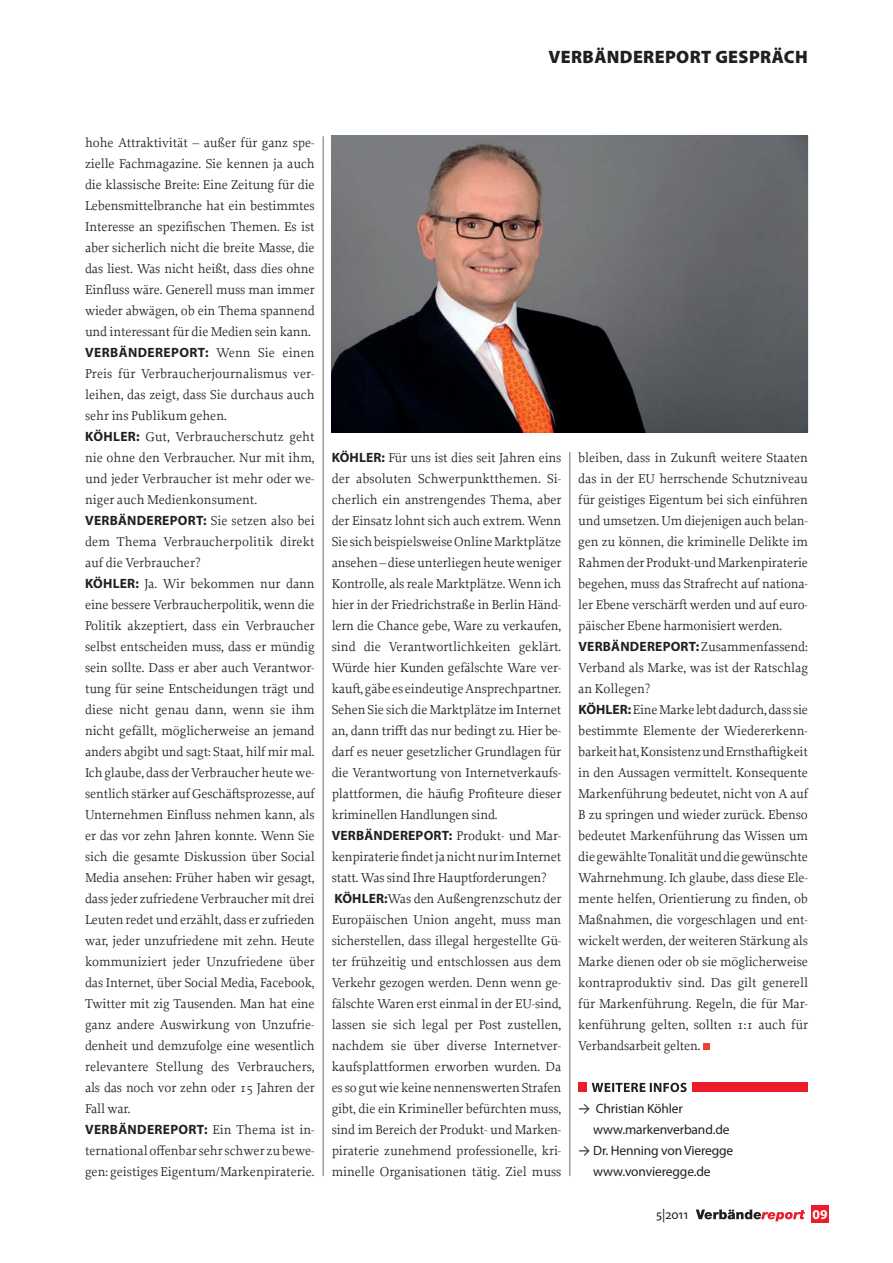
<style>
.page{position:relative;width:893px;height:1263px;background:#fff}
.page>*{position:absolute;margin:0;border:0;box-sizing:border-box;transform-origin:0 0}
.t1{font:900 18px "Myriad Pro";letter-spacing:.02em;color:#231f20}
.t2{font:13.5px/21px "Proforma";letter-spacing:-.01em;color:#231f20}
.t3{font:700 13.5px "Myriad Pro";letter-spacing:.025em;color:#231f20}
.t4{font:13.5px/21px "Myriad Pro";letter-spacing:-.01em;color:#231f20}
.t5{font:700 13.5px "Myriad Pro";color:#fff}
.s1{font-family:"Proforma";font-weight:400}
.s2{font-family:"Myriad Pro";font-weight:700}
.s3{font-family:"Calibri"}
</style>
<div class="page">
<div style="left:811px;top:1205px;width:18px;height:17px;background:#ed1c2b"></div>
<svg style="left:696px;top:1209px;width:109px;height:12px"></svg>
<svg style="left:703px;top:1044px;width:6px;height:6px"></svg>
<svg style="left:592px;top:1083px;width:95px;height:9px"></svg>
<div style="left:578px;top:1082px;width:9px;height:10px;background:#ed1c2b"></div>
<div style="left:692px;top:1082px;width:116px;height:10px;background:#ed1c2b"></div>
<hr style="left:323px;top:136px;width:1px;height:1040px;background:#6d6e70">
<hr style="left:570px;top:452px;width:1px;height:724px;background:#6d6e70">
<img style="left:332px;top:135px;width:476px;height:297px">
<h1 class="t1" style="left:548px;top:50px;width:261px">VERBÄNDEREPORT GESPRÄCH</h1>
<p class="t2" style="left:85px;top:133px;width:231px;text-align:justify">hohe Attraktivität – außer für ganz spe&shy;zielle Fachmagazine. Sie kennen ja auch die klassische Breite: Eine Zeitung für die Lebensmittelbranche hat ein bestimmtes Interesse an spezifischen Themen. Es ist aber sicherlich nicht die breite Masse, die das liest. Was nicht heißt, dass dies ohne Einfluss wäre. Generell muss man immer wieder abwägen, ob ein Thema spannend und interessant für die Medien sein kann.</p>
<p class="t3" style="left:85px;top:347px;width:231px">VERBÄNDEREPORT: <span class="s1">Wenn Sie einen</span></p>
<p class="t2" style="left:85px;top:364px;width:231px">Preis für Verbraucherjournalismus ver&shy;leihen, das zeigt, dass Sie durchaus auch sehr ins Publikum gehen.<br><span class="s2">KÖHLER:</span> Gut, Verbraucherschutz geht nie ohne den Verbraucher. Nur mit ihm, und jeder Verbraucher ist mehr oder we&shy;niger auch Medienkonsument.<br><span class="s2">VERBÄNDEREPORT:</span> Sie setzen also bei dem Thema Verbraucherpolitik direkt auf die Verbraucher?<br><span class="s2">KÖHLER:</span> Ja. Wir bekommen nur dann eine bessere Verbraucherpolitik, wenn die Politik akzeptiert, dass ein Verbraucher selbst entscheiden muss, dass er mündig sein sollte. Dass er aber auch Verantwor&shy;tung für seine Entscheidungen trägt und diese nicht genau dann, wenn sie ihm nicht gefällt, möglicherweise an jemand anders abgibt und sagt: Staat, hilf mir mal.<br>Ich glaube, dass der Verbraucher heute we&shy;sentlich stärker auf Geschäftsprozesse, auf Unternehmen Einfluss nehmen kann, als er das vor zehn Jahren konnte. Wenn Sie sich die gesamte Diskussion über Social Media ansehen: Früher haben wir gesagt, dass jeder zufriedene Verbraucher mit drei Leuten redet und erzählt, dass er zufrieden war, jeder unzufriedene mit zehn. Heute kommuniziert jeder Unzufriedene über das Internet, über Social Media, Facebook, Twitter mit zig Tausenden. Man hat eine ganz andere Auswirkung von Unzufrie&shy;denheit und demzufolge eine wesentlich relevantere Stellung des Verbrauchers, als das noch vor zehn oder 15 Jahren der Fall war.</p>
<p class="t3" style="left:85px;top:1124px;width:231px">VERBÄNDEREPORT: <span class="s1">Ein Thema ist in-</span></p>
<p class="t2" style="left:85px;top:1141px;width:231px">ternational offenbar sehr schwer zu bewe&shy;gen: geistiges Eigentum/Markenpiraterie.</p>
<p class="t2" style="left:332px;top:448px;width:231px;text-align:justify"><span class="s2">KÖHLER:</span> Für uns ist dies seit Jahren eins der absoluten Schwerpunktthemen. Si&shy;cherlich ein anstrengendes Thema, aber der Einsatz lohnt sich auch extrem. Wenn Sie sich beispielsweise Online Marktplätze ansehen – diese unterliegen heute weniger Kontrolle, als reale Marktplätze. Wenn ich hier in der Friedrichstraße in Berlin Händ&shy;lern die Chance gebe, Ware zu verkaufen, sind die Verantwortlichkeiten geklärt.<br>Würde hier Kunden gefälschte Ware ver&shy;kauft, gäbe es eindeutige Ansprechpartner.<br>Sehen Sie sich die Marktplätze im Internet an, dann trifft das nur bedingt zu. Hier be&shy;darf es neuer gesetzlicher Grundlagen für die Verantwortung von Internetverkaufs&shy;plattformen, die häufig Profiteure dieser kriminellen Handlungen sind.</p>
<p class="t3" style="left:332px;top:830px;width:231px">VERBÄNDEREPORT: <span class="s1">Produkt- und Mar-</span></p>
<p class="t2" style="left:332px;top:847px;width:231px">kenpiraterie findet ja nicht nur im Internet statt. Was sind Ihre Hauptforderungen?<br><span class="s2">KÖHLER:</span>Was den Außengrenzschutz der Europäischen Union angeht, muss man sicherstellen, dass illegal hergestellte Gü&shy;ter frühzeitig und entschlossen aus dem Verkehr gezogen werden. Denn wenn ge&shy;fälschte Waren erst einmal in der EU-sind, lassen sie sich legal per Post zustellen, nachdem sie über diverse Internetver&shy;kaufsplattformen erworben wurden. Da es so gut wie keine nennenswerten Strafen gibt, die ein Krimineller befürchten muss, sind im Bereich der Produkt- und Marken&shy;piraterie zunehmend professionelle, kri&shy;minelle Organisationen tätig. Ziel muss</p>
<p class="t2" style="left:578px;top:448px;width:231px">bleiben, dass in Zukunft weitere Staaten das in der EU herrschende Schutzniveau für geistiges Eigentum bei sich einführen und umsetzen. Um diejenigen auch belan&shy;gen zu können, die kriminelle Delikte im Rahmen der Produkt-und Markenpiraterie begehen, muss das Strafrecht auf nationa&shy;ler Ebene verschärft werden und auf euro&shy;päischer Ebene harmonisiert werden.<br><span class="s2">VERBÄNDEREPORT:</span> Zusammenfassend:<br>Verband als Marke, was ist der Ratschlag an Kollegen?<br><span class="s2">KÖHLER:</span> Eine Marke lebt dadurch, dass sie bestimmte Elemente der Wiedererkenn&shy;barkeit hat, Konsistenz und Ernsthaftigkeit in den Aussagen vermittelt. Konsequente Markenführung bedeutet, nicht von A auf B zu springen und wieder zurück. Ebenso bedeutet Markenführung das Wissen um die gewählte Tonalität und die gewünschte Wahrnehmung. Ich glaube, dass diese Ele&shy;mente helfen, Orientierung zu finden, ob Maßnahmen, die vorgeschlagen und ent&shy;wickelt werden, der weiteren Stärkung als Marke dienen oder ob sie möglicherweise kontraproduktiv sind. Das gilt generell für Markenführung. Regeln, die für Mar&shy;kenführung gelten, sollten 1:1 auch für Verbandsarbeit gelten.</p>
<p class="t4" style="left:593px;top:1099px;width:138px;text-indent:-15px"><span class="s3">→</span> Christian Köhler www.markenverband.de</p>
<p class="t4" style="left:578px;top:1141px;width:157px;text-align:center"><span class="s3">→</span> Dr. Henning von Vieregge www.vonvieregge.de</p>
<p class="t4" style="left:656px;top:1205px;width:34px">5|2011</p>
<p class="t5" style="left:812px;top:1209px;width:16px">09</p>
</div>
